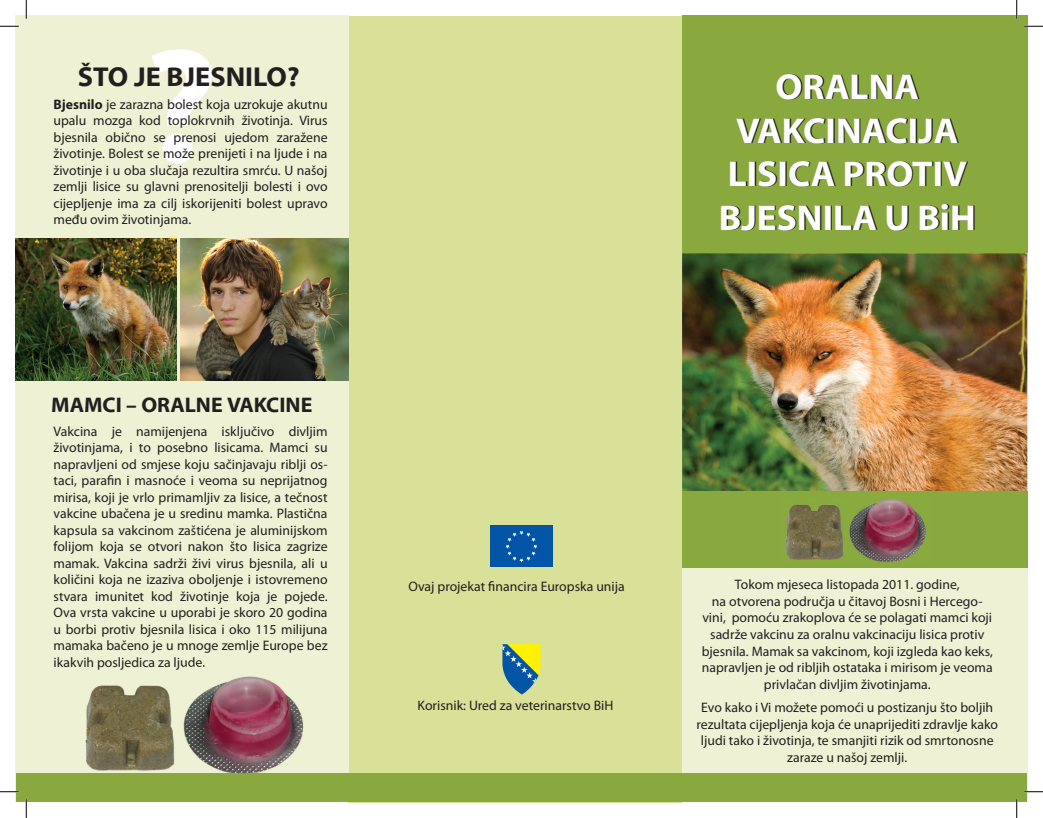
<style>
.page{position:relative;width:1043px;height:818px;background:#fff}
.page>*{position:absolute;margin:0;border:0;box-sizing:border-box;transform-origin:0 0}
.t1{font:700 36.25px/43.5px "Myriad Web Pro";color:#fff;text-align:center}
.t2{font:700 27.5px "Myriad Web Pro";color:#231f20}
.t3{font:700 21.25px "Myriad Web Pro";color:#231f20}
.t4{font:13.75px/16.5px "Myriad Pro";color:#231f20;text-align:center}
.s1{font-weight:700}
</style>
<div class="page">
<img style="left:682px;top:253px;width:345px;height:238px">
<div style="left:349px;top:16px;width:333px;height:786px;background:#d9e097"></div>
<div style="left:682px;top:16px;width:345px;height:237px;background:#89a93e"></div>
<div style="left:682px;top:512px;width:345px;height:290px;background:#eef1d3"></div>
<div style="left:16px;top:16px;width:333px;height:786px;background:#eef1d3"></div>
<svg style="left:151px;top:49px;width:61px;height:115px"></svg>
<div style="left:490px;top:525px;width:62px;height:42px;background:#0154a6"></div>
<svg style="left:505px;top:531px;width:32px;height:31px"></svg>
<div style="left:16px;top:773px;width:1010px;height:28px;background:#89a93e"></div>
<div style="left:682px;top:491px;width:345px;height:76px;background:#89a93e"></div>
<img style="left:786px;top:504px;width:57px;height:56px">
<img style="left:849px;top:499px;width:77px;height:64px">
<img style="left:85px;top:685px;width:90px;height:86px">
<img style="left:183px;top:665px;width:121px;height:109px">
<img style="left:181px;top:664px;width:23px;height:5px">
<svg style="left:502px;top:644px;width:38px;height:50px"></svg>
<img style="left:16px;top:239px;width:161px;height:141px">
<img style="left:181px;top:239px;width:168px;height:141px">
<svg style="left:0;top:25px;width:19px;height:2px"></svg>
<svg style="left:1024px;top:25px;width:18px;height:2px"></svg>
<svg style="left:0;top:790px;width:19px;height:2px"></svg>
<svg style="left:1024px;top:790px;width:18px;height:2px"></svg>
<svg style="left:25px;top:0;width:2px;height:19px"></svg>
<svg style="left:25px;top:799px;width:2px;height:19px"></svg>
<svg style="left:1015px;top:0;width:2px;height:19px"></svg>
<svg style="left:1015px;top:799px;width:2px;height:19px"></svg>
<h2 class="t2" style="left:78px;top:61px;width:223px">ŠTO JE BJESNILO?</h2>
<p class="t4" style="left:54px;top:96px;width:275px;text-align:justify"><span class="s1">Bjesnilo</span> je zarazna bolest koja uzrokuje akutnu upalu mozga kod toplokrvnih životinja. Virus bjesnila obično se prenosi ujedom zaražene životinje. Bolest se može prenijeti i na ljude i na životinje i u oba slučaja rezultira smrću. U našoj zemlji lisice su glavni prenositelji bolesti i ovo cijepljenje ima za cilj iskorijeniti bolest upravo među ovim životinjama.</p>
<h3 class="t3" style="left:51px;top:393px;width:263px">MAMCI – ORALNE VAKCINE</h3>
<p class="t4" style="left:54px;top:422px;width:275px;text-align:justify">Vakcina je namijenjena isključivo divljim životinjama, i to posebno lisicama. Mamci su napravljeni od smjese koju sačinjavaju riblji os&shy;taci, parafin i masnoće i veoma su neprijatnog mirisa, koji je vrlo primamljiv za lisice, a tečnost vakcine ubačena je u sredinu mamka. Plastična kapsula sa vakcinom zaštićena je aluminijskom folijom koja se otvori nakon što lisica zagrize mamak. Vakcina sadrži živi virus bjesnila, ali u količini koja ne izaziva oboljenje i istovremeno stvara imunitet kod životinje koja je pojede.<br>Ova vrsta vakcine u uporabi je skoro 20 godina u borbi protiv bjesnila lisica i oko 115 milijuna mamaka bačeno je u mnoge zemlje Europe bez ikakvih posljedica za ljude.</p>
<h1 class="t1" style="left:719px;top:66px;width:258px">ORALNA<br>VAKCINACIJA<br>LISICA PROTIV<br>BJESNILA U BiH</h1>
<p class="t4" style="left:408px;top:578px;width:218px">Ovaj projekat financira Europska unija</p>
<p class="t4" style="left:417px;top:696px;width:197px">Korisnik: Ured za veterinarstvo BiH</p>
<p class="t4" style="left:701px;top:576px;width:293px">Tokom mjeseca listopada 2011. godine,<br>na otvorena područja u čitavoj Bosni i Hercego&shy;vini, pomoću zrakoplova će se polagati mamci koji sadrže vakcinu za oralnu vakcinaciju lisica protiv bjesnila. Mamak sa vakcinom, koji izgleda kao keks, napravljen je od ribljih ostataka i mirisom je veoma privlačan divljim životinjama.</p>
<p class="t4" style="left:696px;top:699px;width:303px">Evo kako i Vi možete pomoći u postizanju što boljih rezultata cijepljenja koja će unaprijediti zdravlje kako ljudi tako i životinja, te smanjiti rizik od smrtonosne zaraze u našoj zemlji.</p>
</div>
